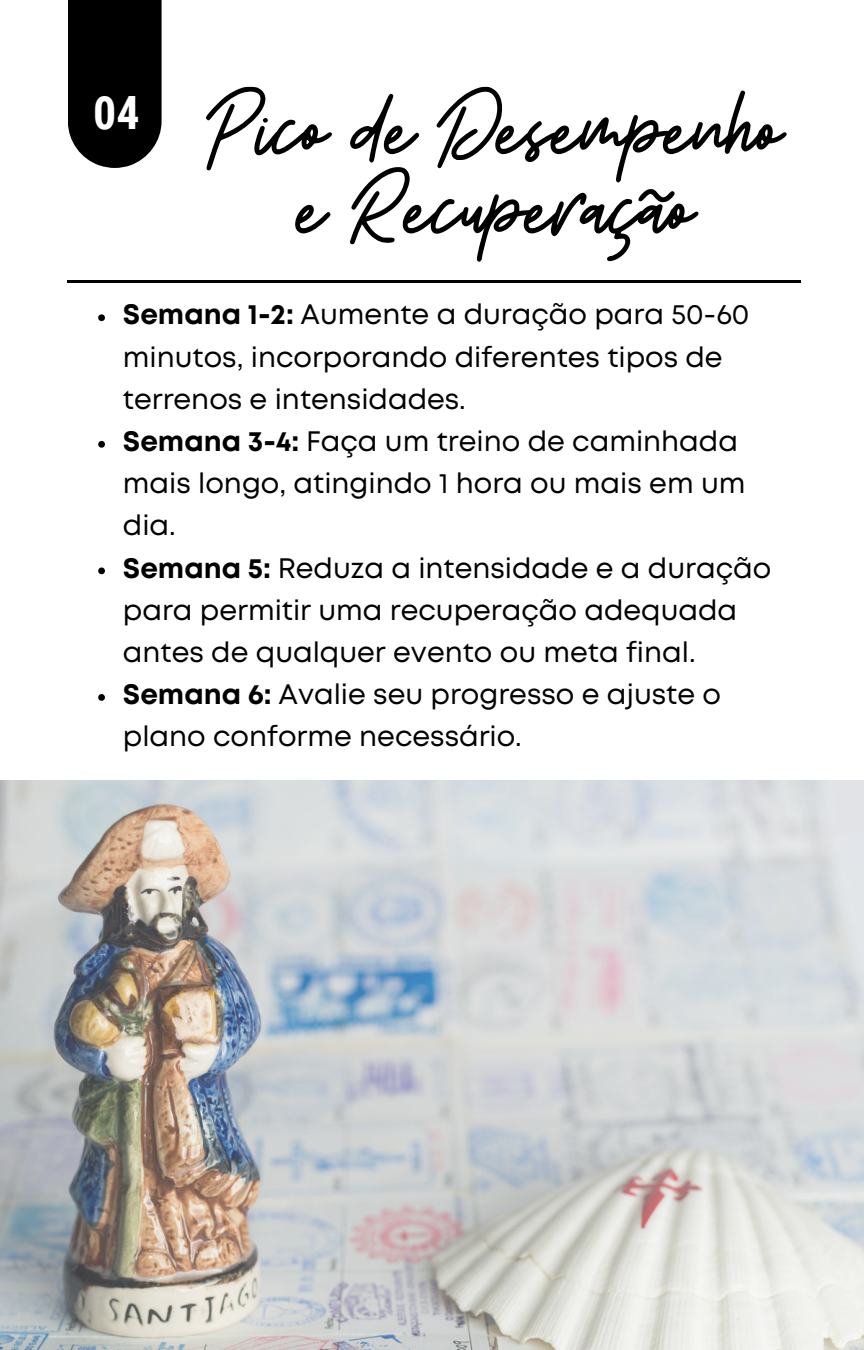
<style>
.page{position:relative;width:864px;height:1350px;background:#fff}
.page>*{position:absolute;margin:0;border:0;box-sizing:border-box;transform-origin:0 0}
.t1{font:95.17px/79.2px "Beauty Salon Script";color:#000;text-align:center}
.t2{font:700 45.9px "Roboto Condensed";color:#fff}
.t3{font:28.12px/42.3px "Mont";color:#000}
.s1{font-weight:700}
</style>
<div class="page">
<svg style="left:68px;top:0;width:94px;height:168px;background:#101010"></svg>
<hr style="left:68px;top:281px;width:733px;height:1px;background:#000">
<img style="left:0;top:781px;width:864px;height:569px">
<svg style="left:98px;top:314px;width:7px;height:7px"></svg>
<svg style="left:98px;top:441px;width:7px;height:7px"></svg>
<svg style="left:98px;top:567px;width:7px;height:7px"></svg>
<svg style="left:98px;top:694px;width:7px;height:7px"></svg>
<h2 class="t2" style="left:93px;top:87px;width:48px">04</h2>
<h1 class="t1" style="left:210px;top:96px;width:575px">Pico de Desempenho e Recuperação</h1>
<p class="t3" style="left:123px;top:296px;width:650px"><span class="s1">Semana 1-2:</span> Aumente a duração para 50-60 minutos, incorporando diferentes tipos de terrenos e intensidades.<br><span class="s1">Semana 3-4:</span> Faça um treino de caminhada mais longo, atingindo 1 hora ou mais em um dia.<br><span class="s1">Semana 5:</span> Reduza a intensidade e a duração para permitir uma recuperação adequada antes de qualquer evento ou meta final.<br><span class="s1">Semana 6:</span> Avalie seu progresso e ajuste o plano conforme necessário.</p>
</div>
